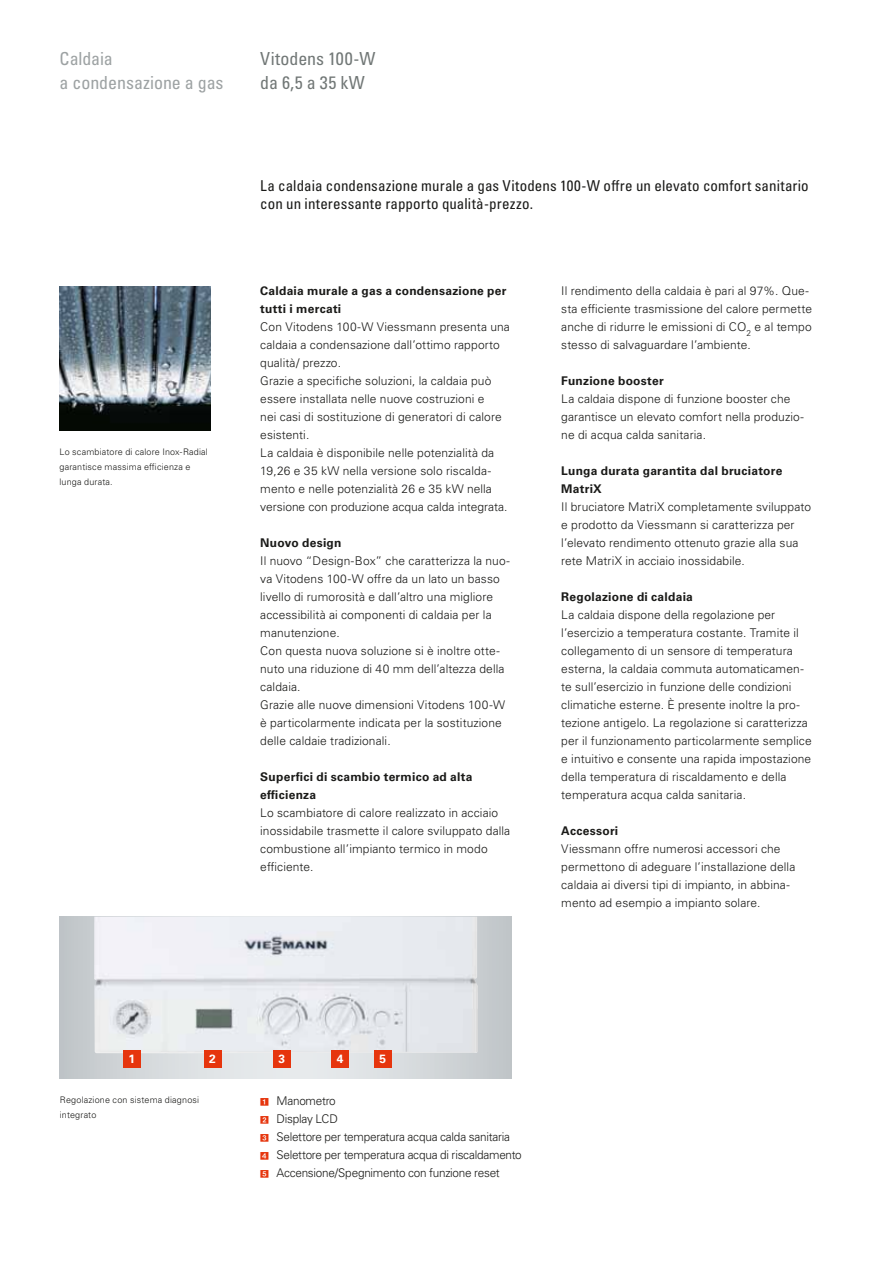
<style>
.page{position:relative;width:893px;height:1263px;background:#fff}
.page>*{position:absolute;margin:0;border:0;box-sizing:border-box;transform-origin:0 0}
.t1{font:condensed 18px/24px "Univers LTCYR 57";letter-spacing:-.005em;color:#9da2a3}
.t2{font:condensed 18px/24px "Univers LTCYR 57";letter-spacing:.01em;color:#717776}
.t3{font:condensed 15px/18px "Univers LTCYR 57";letter-spacing:.01em;color:#1a1a18}
.t4{font:300 12px/18px "Univers LTCYR 45";letter-spacing:.01em;color:#1a1a18}
.t5{font:700 12px/18px "Univers LTCYR 65";letter-spacing:.02em;color:#1a1a18}
.t6{font:300 12px/18px "Univers LTCYR 45";letter-spacing:-.02em;color:#1a1a18}
.t7{font:700 12px "Univers LTCYR 65";color:#fff}
.t8{font:300 9px/15px "Univers LTCYR 45";letter-spacing:.02em;color:#1a1a18}
.s1{font-family:"Bundesbahn Pi One";font-weight:400;font-size:9px;color:#e6350d}
</style>
<div class="page">
<img style="left:60px;top:287px;width:150px;height:144px">
<svg style="left:60px;top:917px;width:451px;height:162px;background:#cdd0d3"></svg>
<img style="left:94px;top:917px;width:384px;height:136px">
<div style="left:273px;top:1050px;width:17px;height:17px;background:#e6350d"></div>
<div style="left:374px;top:1050px;width:17px;height:17px;background:#e6350d"></div>
<div style="left:332px;top:1050px;width:17px;height:17px;background:#e6350d"></div>
<div style="left:204px;top:1050px;width:17px;height:17px;background:#e6350d"></div>
<div style="left:123px;top:1050px;width:17px;height:17px;background:#e6350d"></div>
<h1 class="t1" style="left:60px;top:47px;width:166px">Caldaia<br>a condensazione a gas</h1>
<h1 class="t2" style="left:260px;top:47px;width:117px">Vitodens 100-W da 6,5 a 35 kW</h1>
<p class="t8" style="left:60px;top:444px;width:150px">Lo scambiatore di calore Inox-Radial garantisce massima efficienza e lunga durata.</p>
<p class="t3" style="left:260px;top:176px;width:550px">La caldaia condensazione murale a gas Vitodens 100-W offre un elevato comfort sanitario con un interessante rapporto qualità-prezzo.</p>
<p class="t5" style="left:260px;top:281px;width:248px">Caldaia murale a gas a condensazione per tutti i mercati</p>
<p class="t4" style="left:260px;top:318px;width:251px">Con Vitodens 100-W Viessmann presenta una caldaia a condensazione dall’ottimo rapporto qualità/ prezzo.<br>Grazie a specifiche soluzioni, la caldaia può essere installata nelle nuove costruzioni e<br>nei casi di sostituzione di generatori di calore esistenti.<br>La caldaia è disponibile nelle potenzialità da 19,26 e 35 kW nella versione solo riscalda&shy;mento e nelle potenzialità 26 e 35 kW nella versione con produzione acqua calda integrata.</p>
<p class="t5" style="left:260px;top:533px;width:83px">Nuovo design</p>
<p class="t4" style="left:260px;top:552px;width:251px">Il nuovo “Design-Box” che caratterizza la nuo&shy;va Vitodens 100-W offre da un lato un basso livello di rumorosità e dall’altro una migliore accessibilità ai componenti di caldaia per la manutenzione.<br>Con questa nuova soluzione si è inoltre otte&shy;nuto una riduzione di 40 mm dell’altezza della caldaia.<br>Grazie alle nuove dimensioni Vitodens 100-W è particolarmente indicata per la sostituzione delle caldaie tradizionali.</p>
<p class="t5" style="left:260px;top:767px;width:214px">Superfici di scambio termico ad alta efficienza</p>
<p class="t4" style="left:260px;top:804px;width:252px">Lo scambiatore di calore realizzato in acciaio inossidabile trasmette il calore sviluppato dalla combustione all’impianto termico in modo efficiente.</p>
<p class="t4" style="left:561px;top:282px;width:252px">Il rendimento della caldaia è pari al 97%. Que&shy;sta efficiente trasmissione del calore permette anche di ridurre le emissioni di CO<sub>2</sub> e al tempo stesso di salvaguardare l’ambiente.</p>
<p class="t5" style="left:561px;top:371px;width:104px">Funzione booster</p>
<p class="t4" style="left:561px;top:390px;width:244px">La caldaia dispone di funzione booster che garantisce un elevato comfort nella produzio&shy;ne di acqua calda sanitaria.</p>
<p class="t5" style="left:561px;top:461px;width:223px">Lunga durata garantita dal bruciatore<br>MatriX</p>
<p class="t4" style="left:561px;top:498px;width:251px">Il bruciatore MatriX completamente sviluppato e prodotto da Viessmann si caratterizza per l’elevato rendimento ottenuto grazie alla sua rete MatriX in acciaio inossidabile.</p>
<p class="t5" style="left:561px;top:587px;width:133px">Regolazione di caldaia</p>
<p class="t4" style="left:561px;top:606px;width:252px">La caldaia dispone della regolazione per l’esercizio a temperatura costante. Tramite il collegamento di un sensore di temperatura esterna, la caldaia commuta automaticamen&shy;te sull’esercizio in funzione delle condizioni climatiche esterne. è presente inoltre la pro&shy;tezione antigelo. La regolazione si caratterizza per il funzionamento particolarmente semplice e intuitivo e consente una rapida impostazione della temperatura di riscaldamento e della temperatura acqua calda sanitaria.</p>
<p class="t5" style="left:561px;top:821px;width:58px">Accessori</p>
<p class="t4" style="left:561px;top:840px;width:236px">Viessmann offre numerosi accessori che permettono di adeguare l’installazione della caldaia ai diversi tipi di impianto, in abbina&shy;mento ad esempio a impianto solare.</p>
<p class="t7" style="left:128px;top:1050px;width:8px">1</p>
<p class="t7" style="left:209px;top:1050px;width:8px">2</p>
<p class="t7" style="left:278px;top:1050px;width:8px">3</p>
<p class="t7" style="left:337px;top:1050px;width:8px">4</p>
<p class="t7" style="left:379px;top:1050px;width:8px">5</p>
<p class="t8" style="left:60px;top:1092px;width:141px">Regolazione con sistema diagnosi integrato</p>
<p class="t6" style="left:260px;top:1092px;width:263px"><span class="s1">1</span> Manometro<br><span class="s1">2</span> Display LCD<br><span class="s1">3</span> Selettore per temperatura acqua calda sanitaria <span class="s1">4</span> Selettore per temperatura acqua di riscaldamento <span class="s1">5</span> Accensione/Spegnimento con funzione reset</p>
</div>
